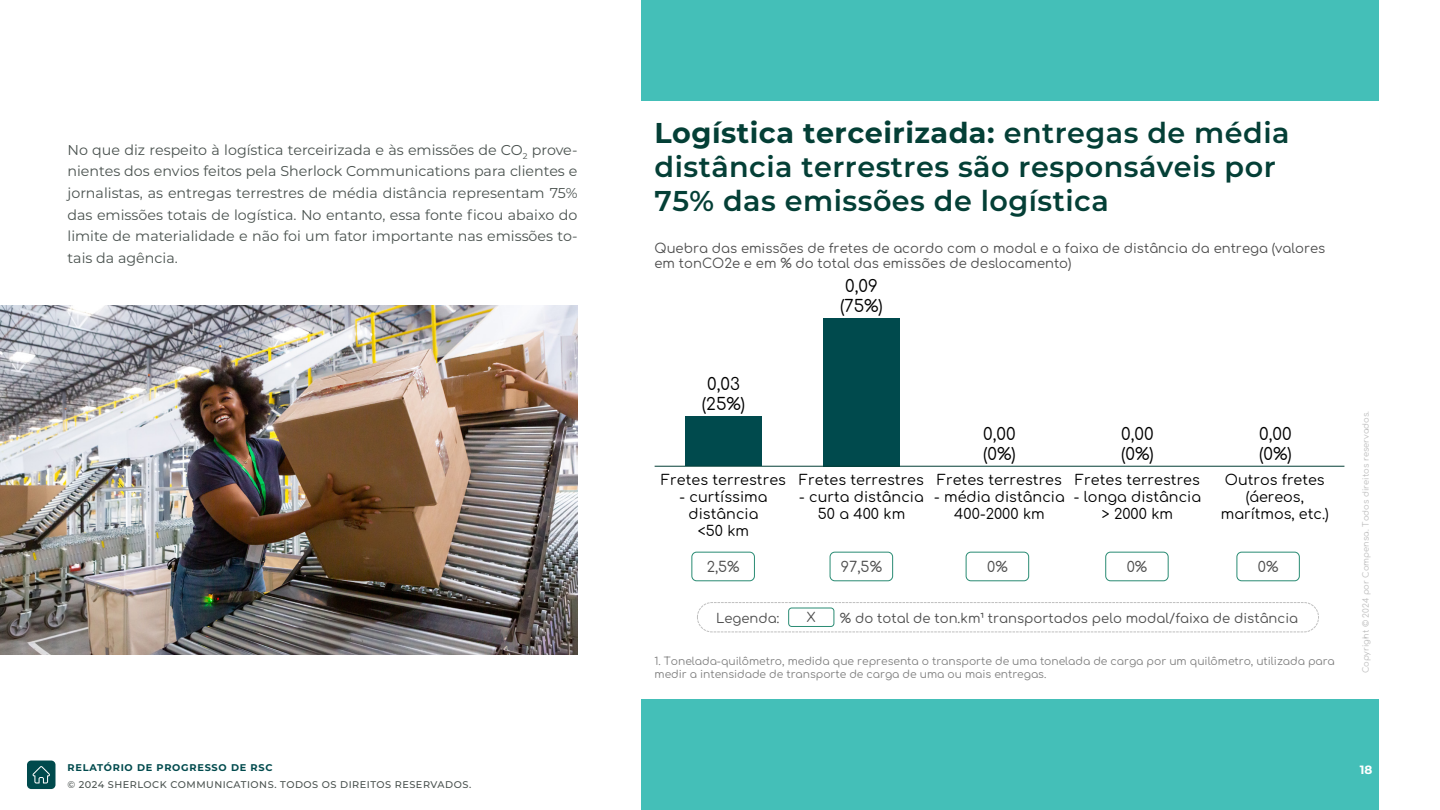
<style>
.page{position:relative;width:1440px;height:810px;background:#fff}
.page>*{position:absolute;margin:0;border:0;box-sizing:border-box;transform-origin:0 0}
.t1{font:600 28.65px/34.3px "Montserrat";letter-spacing:.015em;color:#043f36}
.t2{font:16.73px/20px "Comfortaa";color:#000}
.t3{font:14.33px/17.2px "Comfortaa";letter-spacing:.005em;color:#000;text-align:center}
.t4{font:14.33px "Comfortaa";color:#4d4d4d}
.t5{font:14.25px/21.8px "Montserrat";color:#4a524f;text-align:justify}
.t6{font:13.2px/15.8px "Comfortaa";color:#4d4d4d}
.t7{font:700 12px "Montserrat";color:#fff}
.t8{font:10.73px/12.9px "Comfortaa";letter-spacing:-.005em;color:#808080}
.t9{font:500 9.75px "Montserrat";letter-spacing:.05em;color:#4a524f}
.t10{font:700 9.75px "Montserrat";letter-spacing:.075em;color:#004a4d}
.t11{font:8.32px "Comfortaa";color:#bfbfbf}
.s1{font-weight:700}
</style>
<div class="page">
<div style="left:641px;top:0;width:737px;height:810px;background:#44bfb8"></div>
<div style="left:628px;top:101px;width:755px;height:597px;background:#fff"></div>
<div style="left:823px;top:318px;width:77px;height:148px;background:#004a4d"></div>
<div style="left:685px;top:416px;width:77px;height:50px;background:#004a4d"></div>
<hr style="left:655px;top:466px;width:689px;height:1px;background:#043f36">
<div style="left:691px;top:552px;width:64px;height:29px;border:1px solid #298b73;border-radius:5px"></div>
<div style="left:830px;top:552px;width:63px;height:29px;border:1px solid #298b73;border-radius:5px"></div>
<div style="left:966px;top:552px;width:63px;height:29px;border:1px solid #298b73;border-radius:5px"></div>
<div style="left:697px;top:602px;width:622px;height:30px;border:1px dashed #bfbfbf;border-radius:15px"></div>
<div style="left:788px;top:608px;width:46px;height:19px;border:1px solid #298b73;border-radius:3px"></div>
<div style="left:1105px;top:552px;width:64px;height:29px;border:1px solid #298b73;border-radius:5px"></div>
<div style="left:1236px;top:552px;width:64px;height:29px;border:1px solid #298b73;border-radius:5px"></div>
<img style="left:0;top:305px;width:577px;height:350px">
<div style="left:27px;top:761px;width:28px;height:28px;background:#004a4d;border-radius:4px"></div>
<svg style="left:32px;top:766px;width:18px;height:17px"></svg>
<p class="t5" style="left:68px;top:138px;width:512px">No que diz respeito à logística terceirizada e às emissões de CO<sub>2</sub> prove&shy;nientes dos envios feitos pela Sherlock Communications para clientes e jornalistas, as entregas terrestres de média distância representam 75% das emissões totais de logística. No entanto, essa fonte ficou abaixo do limite de materialidade e não foi um fator importante nas emissões to&shy;tais da agência.</p>
<h1 class="t1" style="left:655px;top:114px;width:637px"><span class="s1">Logística terceirizada:</span> entregas de média distância terrestres são responsáveis por<br>75% das emissões de logística</h1>
<p class="t6" style="left:655px;top:238px;width:672px">Quebra das emissões de fretes de acordo com o modal e a faixa de distância da entrega (valores em tonCO2e e em % do total das emissões de deslocamento)</p>
<p class="t2" style="left:840px;top:273px;width:44px;text-align:center">0,09 (75%)</p>
<p class="t2" style="left:702px;top:372px;width:45px;text-align:center">0,03 (25%)</p>
<p class="t3" style="left:661px;top:469px;width:126px">Fretes terrestres</p>
<p class="t3" style="left:680px;top:486px;width:89px">- curtíssima distância &lt;50 km</p>
<p class="t3" style="left:799px;top:469px;width:126px">Fretes terrestres</p>
<p class="t3" style="left:799px;top:486px;width:126px">- curta distância<br>50 a 400 km</p>
<p class="t2" style="left:983px;top:422px;width:34px">0,00 (0%)</p>
<p class="t2" style="left:1121px;top:422px;width:34px">0,00 (0%)</p>
<p class="t2" style="left:1259px;top:422px;width:34px">0,00 (0%)</p>
<p class="t3" style="left:937px;top:469px;width:126px">Fretes terrestres</p>
<p class="t3" style="left:934px;top:486px;width:132px">- média distância<br>400-2000 km</p>
<p class="t3" style="left:1075px;top:469px;width:126px">Fretes terrestres</p>
<p class="t3" style="left:1074px;top:486px;width:129px">- longa distância &gt; 2000 km</p>
<p class="t3" style="left:1221px;top:469px;width:109px">Outros fretes (áereos, marítmos, etc.)</p>
<p class="t4" style="left:707px;top:553px;width:34px">2,5%</p>
<p class="t4" style="left:841px;top:553px;width:43px">97,5%</p>
<p class="t4" style="left:987px;top:553px;width:22px">0%</p>
<p class="t6" style="left:716px;top:608px;width:65px">Legenda:</p>
<p class="t6" style="left:807px;top:608px;width:11px">X</p>
<p class="t6" style="left:840px;top:608px;width:460px">% do total de ton.km¹ transportados pelo modal/faixa de distância</p>
<p class="t8" style="left:655px;top:653px;width:682px">1. Tonelada-quilômetro, medida que representa o transporte de uma tonelada de carga por um quilômetro, utilizada para medir a intensidade de transporte de carga de uma ou mais entregas.</p>
<p class="t4" style="left:1127px;top:553px;width:22px">0%</p>
<p class="t4" style="left:1258px;top:553px;width:22px">0%</p>
<p class="t11" style="left:1358px;top:673px;width:264px;rotate:-90deg">Copyright © 2024 por Compensa. Todos direitos reservados.</p>
<p class="t10" style="left:68px;top:761px;width:207px">RELATÓRIO DE PROGRESSO DE RSC</p>
<p class="t7" style="left:1360px;top:761px;width:14px">18</p>
<p class="t9" style="left:68px;top:778px;width:405px">© 2024 SHERLOCK COMMUNICATIONS. TODOS OS DIREITOS RESERVADOS.</p>
</div>
